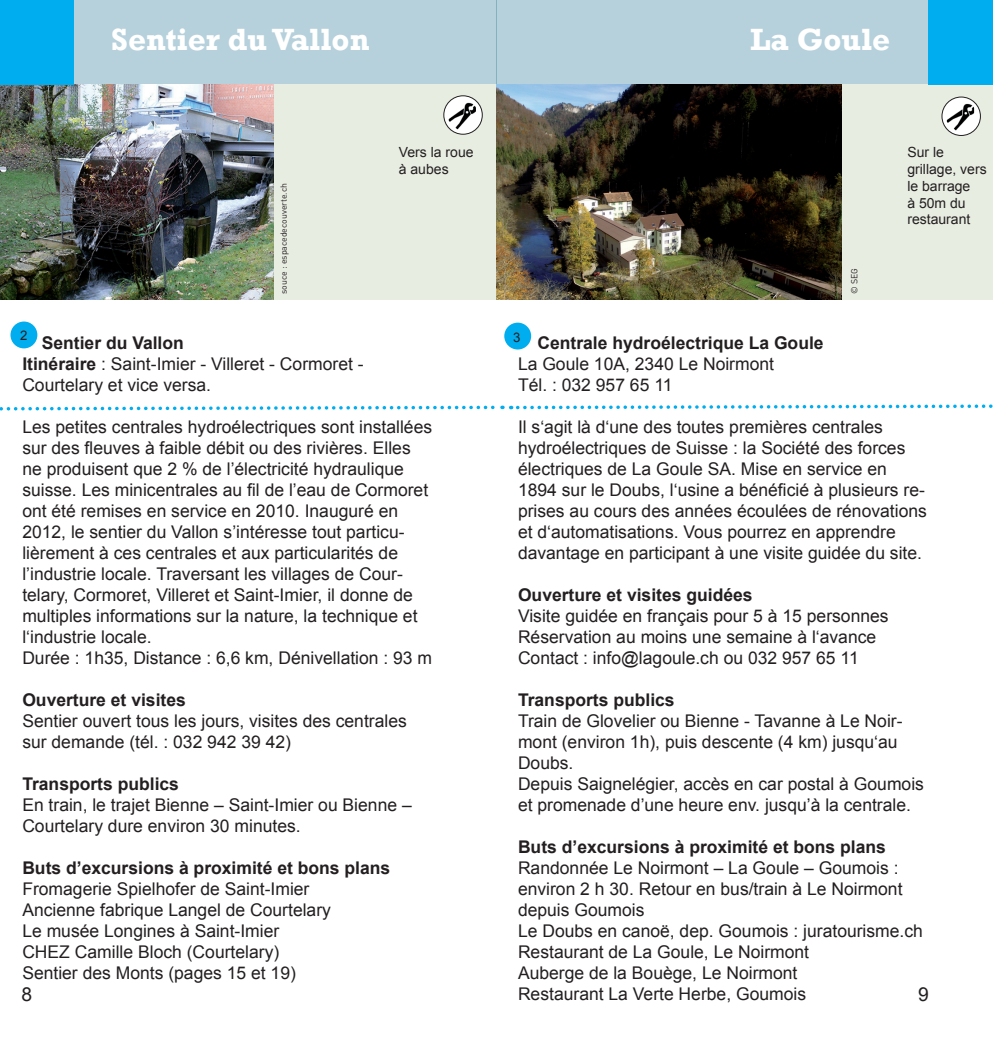
<style>
.page{position:relative;width:993px;height:1042px;background:#fff}
.page>*{position:absolute;margin:0;border:0;box-sizing:border-box;transform-origin:0 0}
.t1{font:700 31.5px "Rockwell";color:#fff}
.t2{font:19.25px "Arial";color:#231f20}
.t3{font:17.5px/21px "Arial";color:#231f20}
.t4{font:700 17.5px "Arial";color:#231f20}
.t5{font:14px/16.8px "Arial";color:#231f20}
.t6{font:13.12px "Arial";color:#231f20}
.t7{font:8.75px "DINOT";color:#231f20}
.s1{font-weight:700}
</style>
<div class="page">
<div style="left:0;top:84px;width:992px;height:215px;background:#e8ede2"></div>
<div style="left:0;top:0;width:496px;height:84px;background:#b6d1dc"></div>
<div style="left:496px;top:0;width:496px;height:84px;background:#b6d1dc"></div>
<img style="left:496px;top:84px;width:345px;height:215px">
<div style="left:928px;top:0;width:64px;height:84px;background:#00aeef"></div>
<img style="left:0;top:84px;width:273px;height:215px">
<div style="left:0;top:0;width:73px;height:84px;background:#00aeef"></div>
<svg style="left:510px;top:404px;width:483px;height:6px"></svg>
<svg style="left:0;top:405px;width:503px;height:6px"></svg>
<div style="left:10px;top:321px;width:27px;height:27px;background:#00aeef;border-radius:50%"></div>
<div style="left:504px;top:323px;width:27px;height:26px;background:#00aeef;border-radius:50%"></div>
<svg style="left:443px;top:96px;width:39px;height:38px"></svg>
<img style="left:448px;top:102px;width:28px;height:27px">
<div style="left:443px;top:95px;width:39px;height:39px;border:1px solid #231f20;border-radius:50%"></div>
<svg style="left:941px;top:97px;width:39px;height:38px"></svg>
<img style="left:946px;top:103px;width:27px;height:28px">
<div style="left:941px;top:97px;width:39px;height:39px;border:1px solid #231f20;border-radius:50%"></div>
<h1 class="t1" style="left:111px;top:21px;width:259px">Sentier du Vallon</h1>
<h1 class="t1" style="left:749px;top:20px;width:142px">La Goule</h1>
<p class="t7" style="left:278px;top:294px;width:113px;rotate:-90deg">souce : espacedecouverte.ch</p>
<p class="t5" style="left:399px;top:144px;width:76px">Vers la roue à aubes</p>
<p class="t5" style="left:907px;top:144px;width:81px">Sur le grillage, vers le barrage<br>à 50m du restaurant</p>
<p class="t7" style="left:848px;top:294px;width:27px;rotate:-90deg">© SEG</p>
<p class="t6" style="left:20px;top:326px;width:9px">2</p>
<p class="t6" style="left:513px;top:328px;width:9px">3</p>
<p class="t3" style="left:22px;top:332px;width:343px;text-indent:19px"><span class="s1">Sentier du Vallon<br>Itinéraire</span> : Saint-Imier - Villeret - Cormoret -<br>Courtelary et vice versa.</p>
<p class="t3" style="left:22px;top:416px;width:411px">Les petites centrales hydroélectriques sont installées sur des fleuves à faible débit ou des rivières. Elles ne produisent que 2 % de l’électricité hydraulique suisse. Les minicentrales au fil de l’eau de Cormoret ont été remises en service en 2010. Inauguré en 2012, le sentier du Vallon s’intéresse tout particu&shy;lièrement à ces centrales et aux particularités de l’industrie locale. Traversant les villages de Cour&shy;telary, Cormoret, Villeret et Saint-Imier, il donne de multiples informations sur la nature, la technique et l‘industrie locale.<br>Durée : 1h35, Distance : 6,6 km, Dénivellation : 93 m</p>
<p class="t4" style="left:22px;top:688px;width:165px">Ouverture et visites</p>
<p class="t3" style="left:22px;top:710px;width:386px">Sentier ouvert tous les jours, visites des centrales sur demande (tél. : 032 942 39 42)</p>
<p class="t4" style="left:22px;top:772px;width:158px">Transports publics</p>
<p class="t3" style="left:22px;top:794px;width:391px">En train, le trajet Bienne – Saint-Imier ou Bienne –<br>Courtelary dure environ 30 minutes.</p>
<p class="t4" style="left:22px;top:856px;width:369px">Buts d’excursions à proximité et bons plans</p>
<p class="t3" style="left:22px;top:878px;width:310px">Fromagerie Spielhofer de Saint-Imier Ancienne fabrique Langel de Courtelary Le musée Longines à Saint-Imier CHEZ Camille Bloch (Courtelary)<br>Sentier des Monts (pages 15 et 19)</p>
<p class="t4" style="left:537px;top:331px;width:287px">Centrale hydroélectrique La Goule</p>
<p class="t3" style="left:518px;top:353px;width:257px">La Goule 10A, 2340 Le Noirmont<br>Tél. : 032 957 65 11</p>
<p class="t3" style="left:518px;top:416px;width:410px">Il s‘agit là d‘une des toutes premières centrales hydroélectriques de Suisse : la Société des forces électriques de La Goule SA. Mise en service en 1894 sur le Doubs, l‘usine a bénéficié à plusieurs re&shy;prises au cours des années écoulées de rénovations et d‘automatisations. Vous pourrez en apprendre davantage en participant à une visite guidée du site.</p>
<p class="t4" style="left:518px;top:583px;width:236px">Ouverture et visites guidées</p>
<p class="t3" style="left:518px;top:605px;width:372px">Visite guidée en français pour 5 à 15 personnes<br>Réservation au moins une semaine à l‘avance<br>Contact : info@lagoule.ch ou 032 957 65 11</p>
<p class="t4" style="left:518px;top:688px;width:158px">Transports publics</p>
<p class="t3" style="left:518px;top:710px;width:407px">Train de Glovelier ou Bienne - Tavanne à Le Noir&shy;mont (environ 1h), puis descente (4 km) jusqu‘au Doubs.<br>Depuis Saignelégier, accès en car postal à Goumois et promenade d’une heure env. jusqu’à la centrale.</p>
<p class="t4" style="left:518px;top:835px;width:369px">Buts d’excursions à proximité et bons plans</p>
<p class="t3" style="left:518px;top:857px;width:406px">Randonnée Le Noirmont – La Goule – Goumois : environ 2 h 30. Retour en bus/train à Le Noirmont depuis Goumois<br>Le Doubs en canoë, dep. Goumois : juratourisme.ch Restaurant de La Goule, Le Noirmont<br>Auberge de la Bouège, Le Noirmont<br>Restaurant La Verte Herbe, Goumois</p>
<p class="t2" style="left:21px;top:982px;width:12px">8</p>
<p class="t2" style="left:917px;top:982px;width:12px">9</p>
</div>
